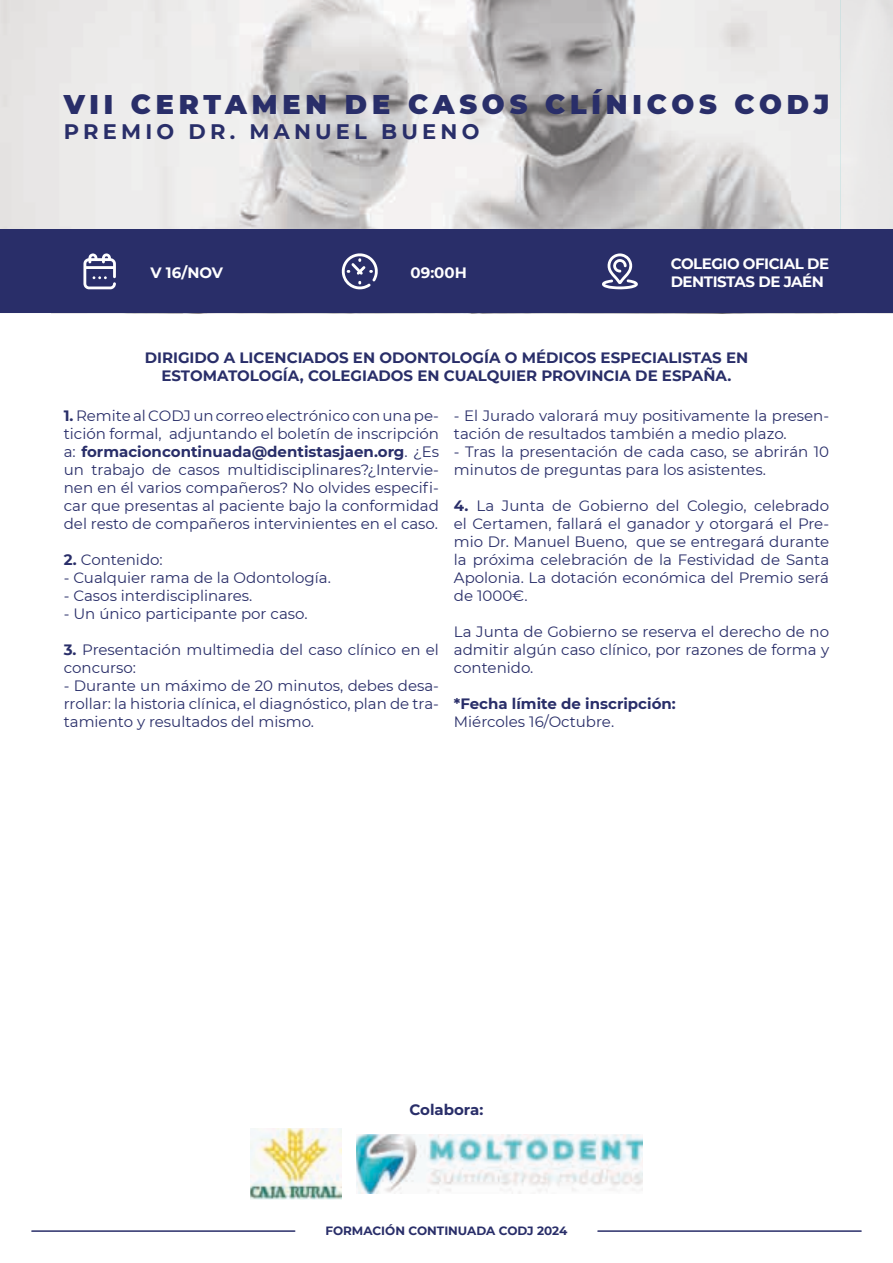
<style>
.page{position:relative;width:893px;height:1263px;background:#fff}
.page>*{position:absolute;margin:0;border:0;box-sizing:border-box;transform-origin:0 0}
.t1{font:900 27px "Montserrat";letter-spacing:.18em;color:#292e69}
.t2{font:700 21px "Montserrat";letter-spacing:.2em;color:#292e69}
.t3{font:15px/18px "Montserrat";color:#292e69;text-align:justify}
.t4{font:700 15px/18px "Montserrat";color:#292e69;text-align:center}
.t5{font:700 15px/18px "Montserrat";letter-spacing:-.03em;color:#fff}
.t6{font:700 12px "Montserrat";color:#292e69}
.s1{font-weight:700}
</style>
<div class="page">
<hr style="left:32px;top:1230px;width:263px;height:2px;background:#292e69">
<hr style="left:598px;top:1230px;width:263px;height:2px;background:#292e69">
<img style="left:0;top:0;width:420px;height:230px">
<img style="left:420px;top:0;width:473px;height:230px">
<div style="left:0;top:230px;width:893px;height:83px;background:#292e69"></div>
<svg style="left:83px;top:253px;width:33px;height:36px"></svg>
<svg style="left:602px;top:253px;width:36px;height:36px"></svg>
<svg style="left:342px;top:253px;width:36px;height:37px"></svg>
<img style="left:356px;top:1134px;width:287px;height:59px">
<img style="left:250px;top:1128px;width:91px;height:71px">
<h1 class="t1" style="left:64px;top:84px;width:767px">VII CERTAMEN DE CASOS CLÍNICOS CODJ</h1>
<h2 class="t2" style="left:64px;top:117px;width:417px">PREMIO DR. MANUEL BUENO</h2>
<p class="t5" style="left:150px;top:262px;width:74px">V 16/NOV</p>
<p class="t5" style="left:671px;top:253px;width:160px">COLEGIO OFICIAL DE<br>DENTISTAS DE JAÉN</p>
<p class="t5" style="left:411px;top:262px;width:58px">09:00H</p>
<p class="t4" style="left:145px;top:348px;width:605px">DIRIGIDO A LICENCIADOS EN ODONTOLOGÍA O MÉDICOS ESPECIALISTAS EN<br>ESTOMATOLOGÍA, COLEGIADOS EN CUALQUIER PROVINCIA DE ESPAÑA.</p>
<p class="t3" style="left:454px;top:406px;width:377px">- El Jurado valorará muy positivamente la presen&shy;tación de resultados también a medio plazo.</p>
<p class="t3" style="left:454px;top:442px;width:377px">- Tras la presentación de cada caso, se abrirán 10 minutos de preguntas para los asistentes.</p>
<p class="t3" style="left:454px;top:496px;width:377px"><span class="s1">4.</span> La Junta de Gobierno del Colegio, celebrado el Certamen, fallará el ganador y otorgará el Pre&shy;mio Dr. Manuel Bueno, que se entregará durante la próxima celebración de la Festividad de Santa Apolonia. La dotación económica del Premio será de 1000€.</p>
<p class="t3" style="left:454px;top:622px;width:377px">La Junta de Gobierno se reserva el derecho de no admitir algún caso clínico, por razones de forma y contenido.</p>
<p class="t4" style="left:454px;top:694px;width:223px">*Fecha límite de inscripción:</p>
<p class="t3" style="left:454px;top:712px;width:162px">Miércoles 16/Octubre.</p>
<p class="t3" style="left:64px;top:406px;width:377px"><span class="s1">1.</span> Remite al CODJ un correo electrónico con una pe&shy;tición formal, adjuntando el boletín de inscripción a: <span class="s1">formacioncontinuada@dentistasjaen.org</span>. ¿Es un trabajo de casos multidisciplinares?¿Intervie&shy;nen en él varios compañeros? No olvides especifi&shy;car que presentas al paciente bajo la conformidad del resto de compañeros intervinientes en el caso.</p>
<p class="t3" style="left:64px;top:550px;width:100px"><span class="s1">2.</span> Contenido:</p>
<p class="t3" style="left:64px;top:568px;width:269px">- Cualquier rama de la Odontología.</p>
<p class="t3" style="left:64px;top:586px;width:190px">- Casos interdisciplinares.</p>
<p class="t3" style="left:64px;top:604px;width:245px">- Un único participante por caso.</p>
<p class="t3" style="left:64px;top:640px;width:377px"><span class="s1">3.</span> Presentación multimedia del caso clínico en el concurso:</p>
<p class="t3" style="left:64px;top:676px;width:377px">- Durante un máximo de 20 minutos, debes desa&shy;rrollar: la historia clínica, el diagnóstico, plan de tra&shy;tamiento y resultados del mismo.</p>
<p class="t4" style="left:409px;top:1100px;width:76px">Colabora:</p>
<p class="t6" style="left:325px;top:1222px;width:244px">FORMACIÓN CONTINUADA CODJ 2024</p>
</div>
